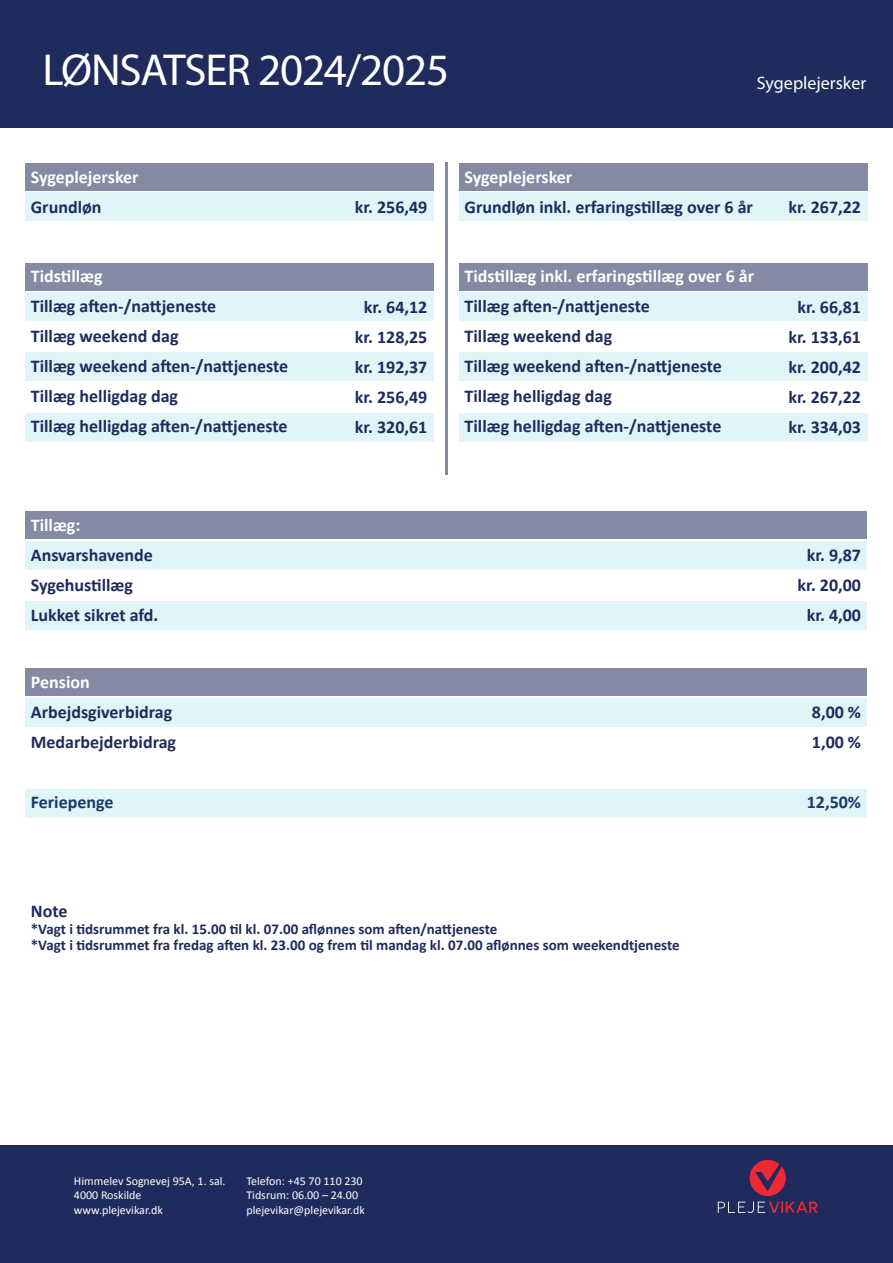
<style>
.page{position:relative;width:893px;height:1263px;background:#fff}
.page>*{position:absolute;margin:0;border:0;box-sizing:border-box;transform-origin:0 0}
.t1{font:45px "Myriad Pro";letter-spacing:-.025em;color:#fff}
.t2{font:700 18px "Calibri";color:#1f2b5d}
.t3{font:700 18px "Calibri";color:#fff}
.t4{font:18px "Myriad Pro";color:#fff}
.t5{font:700 15px "Calibri";color:#1f2b5d}
.t6{font:12px/14.4px "Calibri";color:#fff}
</style>
<div class="page">
<div style="left:0;top:0;width:893px;height:128px;background:#1f2b5d"></div>
<div style="left:0;top:1145px;width:893px;height:118px;background:#1f2b5d"></div>
<svg style="left:718px;top:1160px;width:100px;height:53px"></svg>
<div style="left:26px;top:293px;width:408px;height:28px;background:#e1f5f9"></div>
<div style="left:26px;top:352px;width:408px;height:29px;background:#e1f5f9"></div>
<div style="left:26px;top:414px;width:408px;height:28px;background:#e1f5f9"></div>
<div style="left:26px;top:193px;width:408px;height:28px;background:#e1f5f9"></div>
<div style="left:26px;top:163px;width:408px;height:27px;background:#848aa3"></div>
<div style="left:26px;top:263px;width:408px;height:27px;background:#848aa3"></div>
<div style="left:26px;top:698px;width:841px;height:29px;background:#e1f5f9"></div>
<div style="left:26px;top:668px;width:841px;height:28px;background:#848aa3"></div>
<div style="left:459px;top:293px;width:408px;height:28px;background:#e1f5f9"></div>
<div style="left:459px;top:352px;width:408px;height:29px;background:#e1f5f9"></div>
<div style="left:459px;top:414px;width:408px;height:28px;background:#e1f5f9"></div>
<div style="left:459px;top:193px;width:408px;height:28px;background:#e1f5f9"></div>
<div style="left:459px;top:163px;width:408px;height:27px;background:#848aa3"></div>
<div style="left:459px;top:263px;width:408px;height:27px;background:#848aa3"></div>
<hr style="left:445px;top:162px;width:3px;height:313px;background:#1f2a59">
<div style="left:26px;top:541px;width:841px;height:29px;background:#e1f5f9"></div>
<div style="left:26px;top:601px;width:841px;height:28px;background:#e1f5f9"></div>
<div style="left:26px;top:511px;width:841px;height:28px;background:#848aa3"></div>
<div style="left:26px;top:789px;width:841px;height:28px;background:#e1f5f9"></div>
<p class="t1" style="left:43px;top:42px;width:408px">LØNSATSER 2024/2025</p>
<p class="t4" style="left:757px;top:72px;width:111px">Sygeplejersker</p>
<p class="t3" style="left:31px;top:164px;width:109px">Sygeplejersker</p>
<p class="t2" style="left:31px;top:194px;width:72px">Grundløn</p>
<p class="t2" style="left:355px;top:194px;width:74px">kr. 256,49</p>
<p class="t3" style="left:31px;top:264px;width:73px">Tidstillæg</p>
<p class="t2" style="left:31px;top:294px;width:187px">Tillæg aften-/nattjeneste</p>
<p class="t2" style="left:31px;top:324px;width:149px">Tillæg weekend dag</p>
<p class="t2" style="left:31px;top:354px;width:259px">Tillæg weekend aften-/nattjeneste</p>
<p class="t2" style="left:31px;top:384px;width:149px">Tillæg helligdag dag</p>
<p class="t2" style="left:31px;top:414px;width:258px">Tillæg helligdag aften-/nattjeneste</p>
<p class="t2" style="left:364px;top:294px;width:65px">kr. 64,12</p>
<p class="t2" style="left:355px;top:324px;width:74px">kr. 128,25</p>
<p class="t2" style="left:355px;top:354px;width:74px">kr. 192,37</p>
<p class="t2" style="left:355px;top:384px;width:74px">kr. 256,49</p>
<p class="t2" style="left:355px;top:414px;width:74px">kr. 320,61</p>
<p class="t3" style="left:465px;top:164px;width:109px">Sygeplejersker</p>
<p class="t2" style="left:465px;top:194px;width:290px">Grundløn inkl. erfaringstillæg over 6 år</p>
<p class="t2" style="left:788px;top:194px;width:74px">kr. 267,22</p>
<p class="t3" style="left:465px;top:264px;width:291px">Tidstillæg inkl. erfaringstillæg over 6 år</p>
<p class="t2" style="left:465px;top:294px;width:187px">Tillæg aften-/nattjeneste</p>
<p class="t2" style="left:465px;top:324px;width:149px">Tillæg weekend dag</p>
<p class="t2" style="left:465px;top:354px;width:259px">Tillæg weekend aften-/nattjeneste</p>
<p class="t2" style="left:465px;top:384px;width:149px">Tillæg helligdag dag</p>
<p class="t2" style="left:465px;top:414px;width:258px">Tillæg helligdag aften-/nattjeneste</p>
<p class="t2" style="left:798px;top:294px;width:65px">kr. 66,81</p>
<p class="t2" style="left:788px;top:324px;width:74px">kr. 133,61</p>
<p class="t2" style="left:788px;top:354px;width:74px">kr. 200,42</p>
<p class="t2" style="left:788px;top:384px;width:74px">kr. 267,22</p>
<p class="t2" style="left:788px;top:414px;width:74px">kr. 334,03</p>
<p class="t3" style="left:31px;top:512px;width:51px">Tillæg:</p>
<p class="t2" style="left:31px;top:542px;width:124px">Ansvarshavende</p>
<p class="t2" style="left:31px;top:572px;width:104px">Sygehustillæg</p>
<p class="t2" style="left:31px;top:602px;width:129px">Lukket sikret afd.</p>
<p class="t3" style="left:31px;top:669px;width:60px">Pension</p>
<p class="t2" style="left:31px;top:699px;width:143px">Arbejdsgiverbidrag</p>
<p class="t2" style="left:31px;top:729px;width:147px">Medarbejderbidrag</p>
<p class="t2" style="left:31px;top:789px;width:84px">Feriepenge</p>
<p class="t2" style="left:807px;top:542px;width:56px">kr. 9,87</p>
<p class="t2" style="left:798px;top:572px;width:65px">kr. 20,00</p>
<p class="t2" style="left:807px;top:602px;width:56px">kr. 4,00</p>
<p class="t2" style="left:812px;top:699px;width:51px">8,00 %</p>
<p class="t2" style="left:812px;top:729px;width:51px">1,00 %</p>
<p class="t2" style="left:807px;top:789px;width:56px">12,50%</p>
<p class="t2" style="left:31px;top:898px;width:38px">Note</p>
<p class="t5" style="left:31px;top:918px;width:468px">*Vagt i tidsrummet fra kl. 15.00 til kl. 07.00 aflønnes som aften/nattjeneste</p>
<p class="t5" style="left:31px;top:934px;width:650px">*Vagt i tidsrummet fra fredag aften kl. 23.00 og frem til mandag kl. 07.00 aflønnes som weekendtjeneste</p>
<p class="t6" style="left:74px;top:1173px;width:153px">Himmelev Sognevej 95A, 1. sal.</p>
<p class="t6" style="left:74px;top:1188px;width:69px">4000 Roskilde</p>
<p class="t6" style="left:74px;top:1202px;width:90px">www.plejevikar.dk</p>
<p class="t6" style="left:246px;top:1173px;width:120px">Telefon: +45 70 110 230<br>Tidsrum: 06.00 – 24.00 plejevikar@plejevikar.dk</p>
</div>
